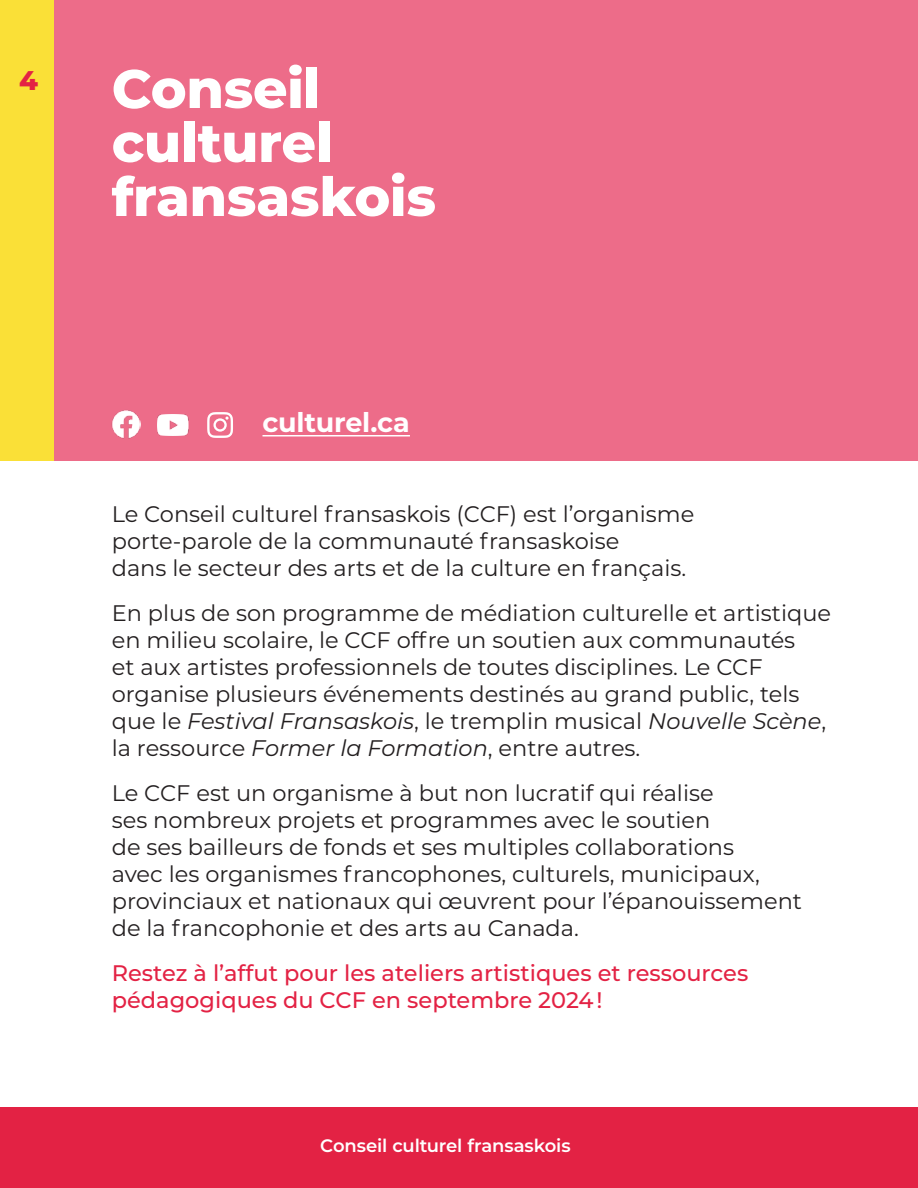
<style>
.page{position:relative;width:918px;height:1188px;background:#fff}
.page>*{position:absolute;margin:0;border:0;box-sizing:border-box;transform-origin:0 0}
.t1{font:800 54px/54px "Montserrat";letter-spacing:-.005em;color:#fff}
.t2{font:700 27px "Montserrat";letter-spacing:-.01em;color:#fff}
.t3{font:800 27px "Montserrat";color:#e32244}
.t4{font:22.5px/27px "Montserrat";color:#231f20}
.t5{font:500 22.5px/27px "Montserrat";color:#e32244}
.t6{font:600 18px "Montserrat";letter-spacing:-.01em;color:#fff}
.s1{font-style:italic}
</style>
<div class="page">
<div style="left:54px;top:0;width:864px;height:461px;background:#ed6c89"></div>
<div style="left:0;top:0;width:54px;height:461px;background:#fae037"></div>
<div style="left:0;top:1107px;width:918px;height:81px;background:#e32244"></div>
<hr style="left:262px;top:435px;width:148px;height:1px;background:#fff">
<img style="left:157px;top:414px;width:32px;height:22px">
<img style="left:112px;top:410px;width:28px;height:28px">
<svg style="left:207px;top:412px;width:26px;height:26px"></svg>
<p class="t3" style="left:19px;top:61px;width:20px">4</p>
<h1 class="t1" style="left:112px;top:59px;width:326px">Conseil culturel fransaskois</h1>
<p class="t2" style="left:262px;top:403px;width:149px">culturel.ca</p>
<p class="t4" style="left:112px;top:500px;width:584px">Le Conseil culturel fransaskois (CCF) est l’organisme porte‑parole de la communauté fransaskoise<br>dans le secteur des arts et de la culture en français.</p>
<p class="t4" style="left:112px;top:599px;width:721px">En plus de son programme de médiation culturelle et artistique en milieu scolaire, le CCF offre un soutien aux communautés<br>et aux artistes professionnels de toutes disciplines. Le CCF organise plusieurs événements destinés au grand public, tels que le <span class="s1">Festival Fransaskois</span>, le tremplin musical <span class="s1">Nouvelle Scène</span>, la ressource <span class="s1">Former la Formation</span>, entre autres.</p>
<p class="t4" style="left:112px;top:779px;width:692px">Le CCF est un organisme à but non lucratif qui réalise<br>ses nombreux projets et programmes avec le soutien<br>de ses bailleurs de fonds et ses multiples collaborations<br>avec les organismes francophones, culturels, municipaux, provinciaux et nationaux qui œuvrent pour l’épanouissement de la francophonie et des arts au Canada.</p>
<p class="t5" style="left:112px;top:959px;width:638px">Restez à l’affut pour les ateliers artistiques et ressources pédagogiques du CCF en septembre 2024 !</p>
<p class="t6" style="left:320px;top:1133px;width:252px">Conseil culturel fransaskois</p>
</div>
